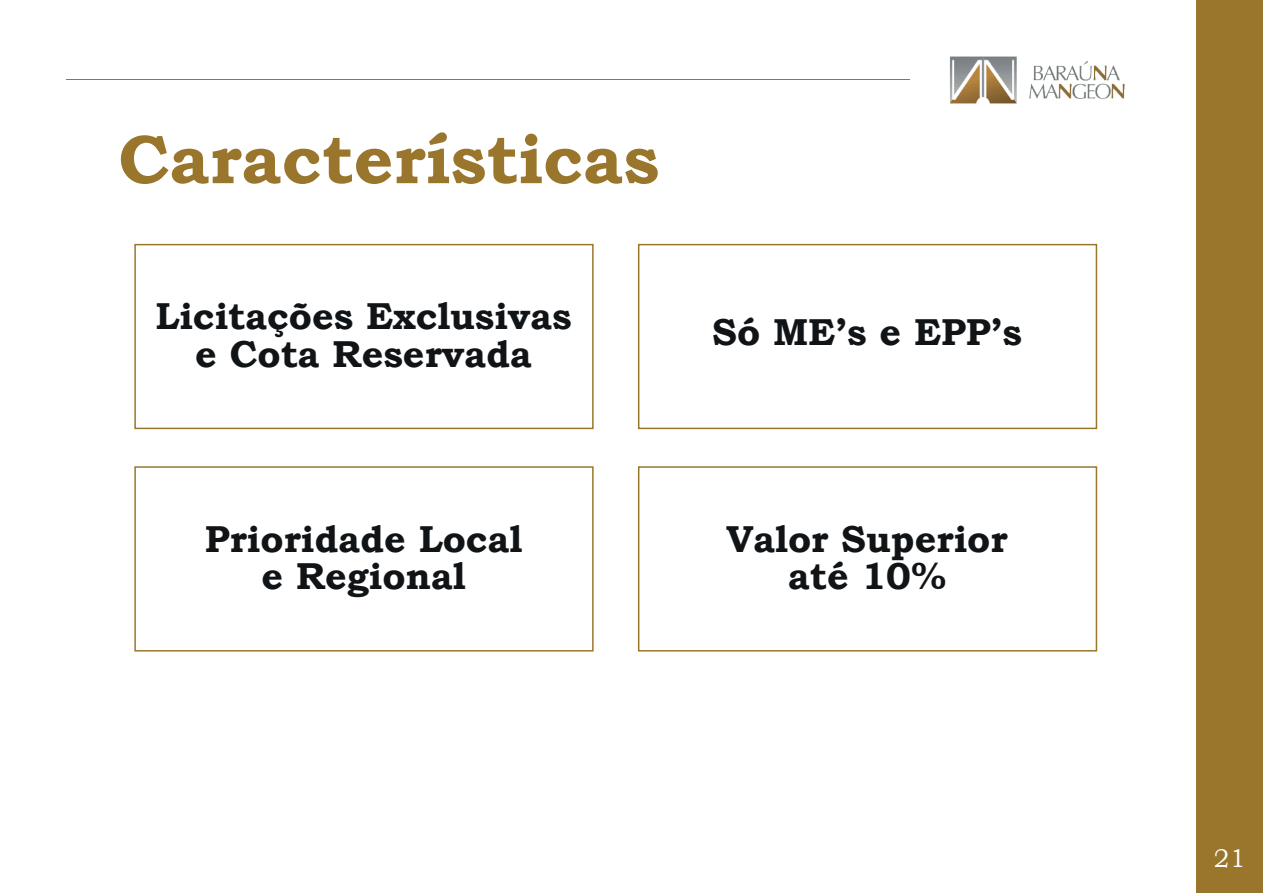
<style>
.page{position:relative;width:1263px;height:893px;background:#fff}
.page>*{position:absolute;margin:0;border:0;box-sizing:border-box;transform-origin:0 0}
.t1{font:700 69.15px "Bookman Old Style";color:#9a762c}
.t2{font:700 37.5px/37.5px "Bookman Old Style";color:#111416;text-align:center}
.t3{font:25.5px "Bookman Old Style";color:#fff}
</style>
<div class="page">
<div style="left:134px;top:244px;width:460px;height:185px;border:2px solid #9a762b"></div>
<div style="left:1196px;top:0;width:67px;height:893px;background:#9a762c"></div>
<div style="left:638px;top:244px;width:459px;height:185px;border:2px solid #9a762b"></div>
<div style="left:134px;top:466px;width:460px;height:185px;border:2px solid #9a762b"></div>
<div style="left:638px;top:466px;width:459px;height:185px;border:2px solid #9a762b"></div>
<img style="left:950px;top:56px;width:174px;height:47px">
<hr style="left:66px;top:79px;width:843px;height:1px;background:#9a762c">
<h1 class="t1" style="left:118px;top:110px;width:542px">Características</h1>
<p class="t2" style="left:155px;top:297px;width:418px">Licitações Exclusivas e Cota Reservada</p>
<p class="t2" style="left:712px;top:313px;width:311px">Só ME’s e EPP’s</p>
<p class="t2" style="left:205px;top:520px;width:319px">Prioridade Local e Regional</p>
<p class="t2" style="left:726px;top:520px;width:283px">Valor Superior até 10%</p>
<p class="t3" style="left:1214px;top:842px;width:33px">21</p>
</div>
